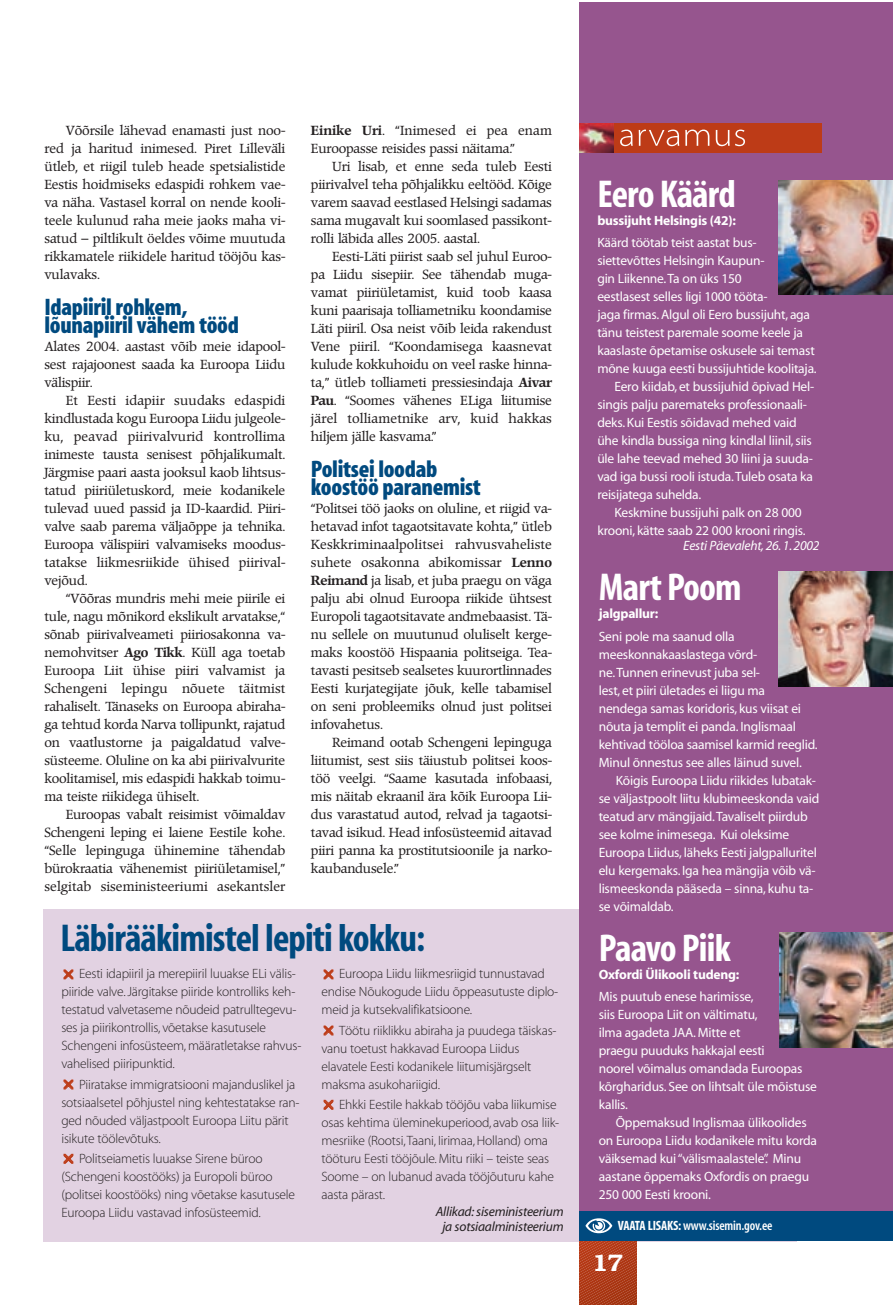
<style>
.page{position:relative;width:893px;height:1305px;background:#fff}
.page>*{position:absolute;margin:0;border:0;box-sizing:border-box;transform-origin:0 0}
.t1{font:39px "Myriad MM 700 300";letter-spacing:-.02em;color:#004a7f}
.t2{font:39px "Myriad MM 700 300";letter-spacing:-.025em;color:#fff}
.t3{font:24px/18px "Myriad MM 830 300";letter-spacing:-.015em;color:#004a7f}
.t4{font:600 24px "Bookman";color:#fff}
.t5{font:13.5px/18px "Myriad MM 400 600";letter-spacing:-.015em;color:#fff}
.t6{font:13.5px/18px "Myriad MM 215 600";letter-spacing:-.015em;color:#231f20}
.t7{font:13.5px "Myriad MM 700 600";letter-spacing:-.015em;color:#fff}
.t8{font:13.5px/15px "Myriad MM It 400 600";letter-spacing:-.015em;color:#231f20;text-align:center}
.t9{font:13.5px "Myriad MM 565 300";letter-spacing:-.01em;color:#fff}
.t10{font:13.5px "Myriad MM It 400 600";letter-spacing:-.015em;color:#fff}
.t11{font:13.05px/18px "Poppl Pontifex BE";letter-spacing:-.02em;color:#231f20;text-align:justify}
.s1{font-weight:500}
.s2{font-family:"Myriad MM 700 300"}
</style>
<div class="page">
<div style="left:43px;top:909px;width:753px;height:332px;background:#e2d2e2"></div>
<div style="left:579px;top:2px;width:313px;height:1239px;background:#96558e"></div>
<img style="left:779px;top:932px;width:113px;height:115px">
<svg style="left:579px;top:1241px;width:57px;height:64px;background:#b1401e"></svg>
<img style="left:779px;top:180px;width:113px;height:115px">
<img style="left:778px;top:572px;width:114px;height:115px">
<div style="left:579px;top:1212px;width:313px;height:29px;background:#004a7f"></div>
<svg style="left:585px;top:1218px;width:27px;height:15px"></svg>
<div style="left:579px;top:123px;width:242px;height:30px;background:#bd3b17"></div>
<img style="left:579px;top:123px;width:34px;height:30px">
<svg style="left:620px;top:130px;width:125px;height:16px"></svg>
<p class="t11" style="left:44px;top:123px;width:242px;text-indent:21px">Võõrsile lähevad enamasti just noo&shy;red ja haritud inimesed. Piret Lilleväli ütleb, et riigil tuleb heade spetsialistide Eestis hoidmiseks edaspidi rohkem vae&shy;va näha. Vastasel korral on nende kooli&shy;teele kulunud raha meie jaoks maha vi&shy;satud – piltlikult öeldes võime muutuda rikkamatele riikidele haritud tööjõu kas&shy;vulavaks.</p>
<h2 class="t3" style="left:44px;top:300px;width:196px">Idapiiril rohkem, lõunapiiril vähem tööd</h2>
<p class="t11" style="left:44px;top:339px;width:242px">Alates 2004. aastast võib meie idapool&shy;sest rajajoonest saada ka Euroopa Liidu välispiir.</p>
<p class="t11" style="left:44px;top:393px;width:242px;text-indent:21px">Et Eesti idapiir suudaks edaspidi kindlustada kogu Euroopa Liidu julgeole&shy;ku, peavad piirivalvurid kontrollima inimeste tausta senisest põhjalikumalt.<br>Järgmise paari aasta jooksul kaob lihtsus&shy;tatud piiriületuskord, meie kodanikele tulevad uued passid ja ID-kaardid. Piiri&shy;valve saab parema väljaõppe ja tehnika.<br>Euroopa välispiiri valvamiseks moodus&shy;tatakse liikmesriikide ühised piirival&shy;vejõud.</p>
<p class="t11" style="left:44px;top:591px;width:242px;text-indent:21px">“Võõras mundris mehi meie piirile ei tule, nagu mõnikord ekslikult arvatakse,“ sõnab piirivalveameti piiriosakonna va&shy;nemohvitser <span class="s1">Ago Tikk</span>. Küll aga toetab Euroopa Liit ühise piiri valvamist ja Schengeni lepingu nõuete täitmist rahaliselt. Tänaseks on Euroopa abiraha&shy;ga tehtud korda Narva tollipunkt, rajatud on vaatlustorne ja paigaldatud valve&shy;süsteeme. Oluline on ka abi piirivalvurite koolitamisel, mis edaspidi hakkab toimu&shy;ma teiste riikidega ühiselt.</p>
<p class="t11" style="left:44px;top:807px;width:242px;text-indent:21px">Euroopas vabalt reisimist võimaldav Schengeni leping ei laiene Eestile kohe. “Selle lepinguga ühinemine tähendab bürokraatia vähenemist piiriületamisel,” selgitab siseministeeriumi asekantsler</p>
<p class="t11" style="left:311px;top:123px;width:242px"><span class="s1">Einike Uri</span>. “Inimesed ei pea enam<br>Euroopasse reisides passi näitama.”</p>
<p class="t11" style="left:311px;top:159px;width:242px;text-indent:21px">Uri lisab, et enne seda tuleb Eesti piirivalvel teha põhjalikku eeltööd. Kõige varem saavad eestlased Helsingi sadamas sama mugavalt kui soomlased passikont&shy;rolli läbida alles 2005. aastal.</p>
<p class="t11" style="left:311px;top:249px;width:242px;text-indent:21px">Eesti-Läti piirist saab sel juhul Euroo&shy;pa Liidu sisepiir. See tähendab muga&shy;vamat piiriületamist, kuid toob kaasa kuni paarisaja tolliametniku koondamise Läti piiril. Osa neist võib leida rakendust Vene piiril. “Koondamisega kaasnevat kulude kokkuhoidu on veel raske hinna&shy;ta,” ütleb tolliameti pressiesindaja <span class="s1">Aivar Pau</span>. “Soomes vähenes ELiga liitumise järel tolliametnike arv, kuid hakkas hiljem jälle kasvama.”</p>
<h2 class="t3" style="left:311px;top:462px;width:171px">Politsei loodab koostöö paranemist</h2>
<p class="t11" style="left:311px;top:501px;width:242px">“Politsei töö jaoks on oluline, et riigid va&shy;hetavad infot tagaotsitavate kohta,” ütleb Keskkriminaalpolitsei rahvusvaheliste suhete osakonna abikomissar <span class="s1">Lenno Reimand</span> ja lisab, et juba praegu on väga palju abi olnud Euroopa riikide ühtsest Europoli tagaotsitavate andmebaasist. Tä&shy;nu sellele on muutunud oluliselt kerge&shy;maks koostöö Hispaania politseiga. Tea&shy;tavasti pesitseb sealsetes kuurortlinnades Eesti kurjategijate jõuk, kelle tabamisel on seni probleemiks olnud just politsei infovahetus.</p>
<p class="t11" style="left:311px;top:735px;width:242px;text-indent:21px">Reimand ootab Schengeni lepinguga liitumist, sest siis täiustub politsei koos&shy;töö veelgi. “Saame kasutada infobaasi, mis näitab ekraanil ära kõik Euroopa Lii&shy;dus varastatud autod, relvad ja tagaotsi&shy;tavad isikud. Head infosüsteemid aitavad piiri panna ka prostitutsioonile ja narko&shy;kaubandusele.”</p>
<h1 class="t1" style="left:60px;top:923px;width:366px">Läbirääkimistel lepiti kokku:</h1>
<p class="t6" style="left:61px;top:966px;width:241px;text-indent:18px">Eesti idapiiril ja merepiiril luuakse ELi välis&shy;piiride valve. Järgitakse piiride kontrolliks keh&shy;testatud valvetaseme nõudeid patrulltegevu&shy;ses ja piirikontrollis, võetakse kasutusele Schengeni infosüsteem, määratletakse rahvus&shy;vahelised piiripunktid.</p>
<p class="t6" style="left:61px;top:1076px;width:239px;text-indent:18px">Piiratakse immigratsiooni majanduslikel ja sotsiaalsetel põhjustel ning kehtestatakse ran&shy;ged nõuded väljastpoolt Euroopa Liitu pärit isikute töölevõtuks.</p>
<p class="t6" style="left:61px;top:1150px;width:235px;text-indent:18px">Politseiametis luuakse Sirene büroo (Schengeni koostööks) ja Europoli büroo (politsei koostööks) ning võetakse kasutusele Euroopa Liidu vastavad infosüsteemid.</p>
<p class="t6" style="left:321px;top:966px;width:238px;text-indent:18px">Euroopa Liidu liikmesriigid tunnustavad endise Nõukogude Liidu õppeasutuste diplo&shy;meid ja kutsekvalifikatsioone.</p>
<p class="t6" style="left:321px;top:1022px;width:236px;text-indent:18px">Töötu riiklikku abiraha ja puudega täiskas&shy;vanu toetust hakkavad Euroopa Liidus elavatele Eesti kodanikele liitumisjärgselt maksma asukohariigid.</p>
<p class="t6" style="left:321px;top:1096px;width:239px;text-indent:18px">Ehkki Eestile hakkab tööjõu vaba liikumise osas kehtima üleminekuperiood, avab osa liik&shy;mesriike (Rootsi,Taani, Iirimaa, Holland) oma tööturu Eesti tööjõule. Mitu riiki – teiste seas Soome – on lubanud avada tööjõuturu kahe aasta pärast.</p>
<p class="t8" style="left:436px;top:1205px;width:129px">Allikad: siseministeerium ja sotsiaalministeerium</p>
<h1 class="t2" style="left:597px;top:179px;width:140px">Eero Käärd</h1>
<p class="t7" style="left:597px;top:215px;width:140px">bussijuht Helsingis (42):</p>
<p class="t5" style="left:597px;top:235px;width:161px">Käärd töötab teist aastat bus-</p>
<p class="t5" style="left:597px;top:253px;width:169px">siettevõttes Helsingin Kaupun-</p>
<p class="t5" style="left:597px;top:271px;width:146px">gin Liikenne.Ta on üks 150</p>
<p class="t5" style="left:597px;top:289px;width:172px">eestlasest selles ligi 1000 tööta-</p>
<p class="t5" style="left:597px;top:307px;width:214px">jaga firmas. Algul oli Eero bussijuht, aga</p>
<p class="t5" style="left:597px;top:325px;width:207px">tänu teistest paremale soome keele ja</p>
<p class="t5" style="left:597px;top:343px;width:219px">kaaslaste õpetamise oskusele sai temast</p>
<p class="t5" style="left:597px;top:361px;width:221px">mõne kuuga eesti bussijuhtide koolitaja.</p>
<p class="t5" style="left:614px;top:379px;width:201px">Eero kiidab, et bussijuhid õpivad Hel-</p>
<p class="t5" style="left:597px;top:397px;width:211px">singis palju paremateks professionaali-</p>
<p class="t5" style="left:597px;top:415px;width:201px">deks. Kui Eestis sõidavad mehed vaid</p>
<p class="t5" style="left:597px;top:433px;width:216px">ühe kindla bussiga ning kindlal liinil, siis</p>
<p class="t5" style="left:597px;top:451px;width:217px">üle lahe teevad mehed 30 liini ja suuda-</p>
<p class="t5" style="left:597px;top:469px;width:217px">vad iga bussi rooli istuda.Tuleb osata ka</p>
<p class="t5" style="left:597px;top:487px;width:106px">reisijatega suhelda.</p>
<p class="t5" style="left:614px;top:505px;width:189px">Keskmine bussijuhi palk on 28 000</p>
<p class="t5" style="left:597px;top:523px;width:210px">krooni, kätte saab 22 000 krooni ringis.</p>
<p class="t10" style="left:683px;top:541px;width:138px">Eesti Päevaleht, 26. 1. 2002</p>
<h1 class="t2" style="left:598px;top:572px;width:144px">Mart Poom</h1>
<p class="t7" style="left:598px;top:609px;width:61px">jalgpallur:</p>
<p class="t5" style="left:598px;top:628px;width:220px">Seni pole ma saanud olla meeskonnakaaslastega võrd&shy;ne.Tunnen erinevust juba sel-<br>lest, et piiri ületades ei liigu ma<br>nendega samas koridoris, kus viisat ei nõuta ja templit ei panda. Inglismaal kehtivad tööloa saamisel karmid reeglid.<br>Minul õnnestus see alles läinud suvel.</p>
<p class="t5" style="left:598px;top:772px;width:222px;text-indent:17px">Kõigis Euroopa Liidu riikides lubatak&shy;se väljastpoolt liitu klubimeeskonda vaid teatud arv mängijaid.Tavaliselt piirdub see kolme inimesega. Kui oleksime Euroopa Liidus, läheks Eesti jalgpalluritel elu kergemaks. Iga hea mängija võib vä&shy;lismeeskonda pääseda – sinna, kuhu ta&shy;se võimaldab.</p>
<h1 class="t2" style="left:598px;top:933px;width:133px">Paavo Piik</h1>
<p class="t7" style="left:598px;top:969px;width:142px">Oxfordi Ülikooli tudeng:</p>
<p class="t5" style="left:598px;top:989px;width:220px">Mis puutub enese harimisse,<br>siis Euroopa Liit on vältimatu,<br>ilma agadeta JAA. Mitte et<br>praegu puuduks hakkajal eesti<br>noorel võimalus omandada Euroopas kõrgharidus. See on lihtsalt üle mõistuse kallis.</p>
<p class="t5" style="left:598px;top:1115px;width:220px;text-indent:17px">Õppemaksud Inglismaa ülikoolides on Euroopa Liidu kodanikele mitu korda väiksemad kui “välismaalastele”. Minu aastane õppemaks Oxfordis on praegu 250 000 Eesti krooni.</p>
<p class="t9" style="left:617px;top:1220px;width:156px"><span class="s2">VAATA LISAKS:</span>www.sisemin.gov.ee</p>
<h2 class="t4" style="left:592px;top:1253px;width:33px">17</h2>
</div>
